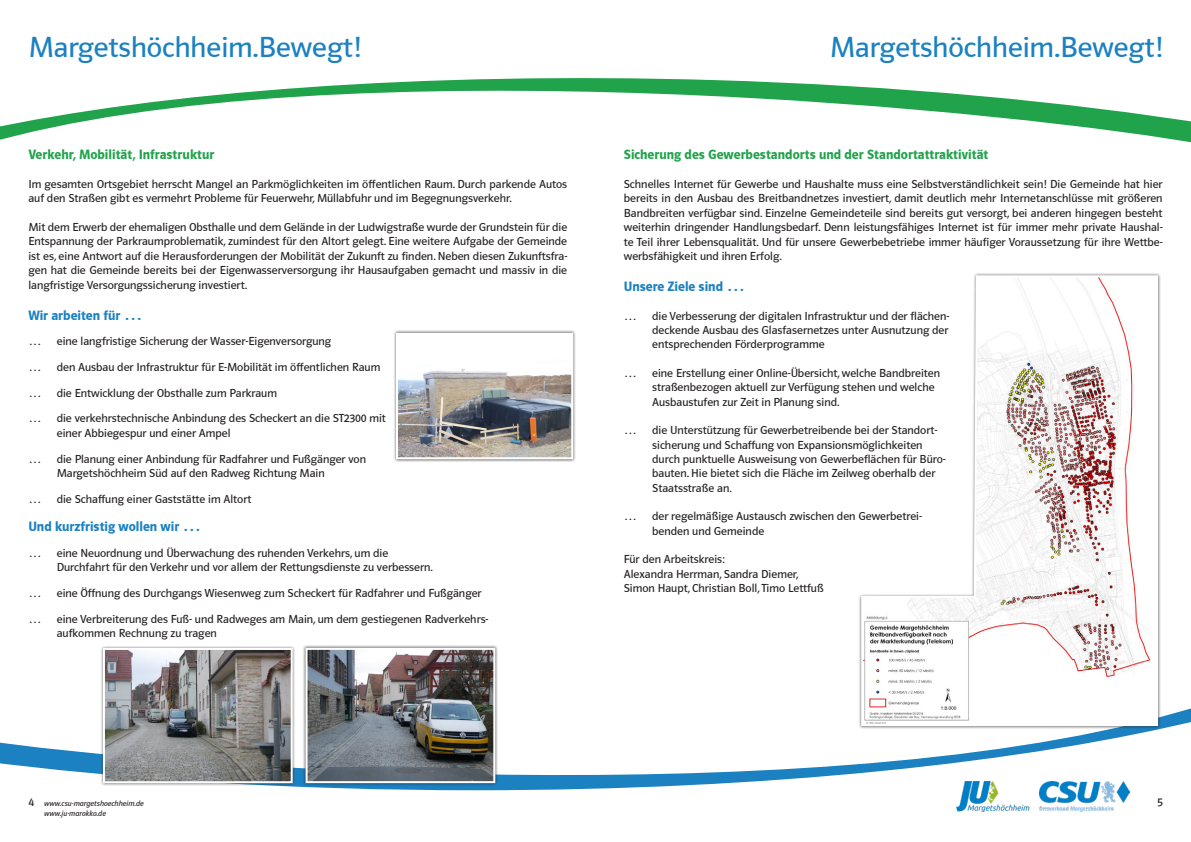
<style>
.page{position:relative;width:1191px;height:842px;background:#fff}
.page>*{position:absolute;margin:0;border:0;box-sizing:border-box;transform-origin:0 0}
.t1{font:30px "CSU Schrift 2000";color:#1b81c1}
.t2{font:700 14px "CSU Schrift 2000";color:#20a34b}
.t3{font:700 14px "CSU Schrift 2000";color:#1b81c1}
.t4{font:12px/14.4px "CSU Schrift 2000";color:#231f20}
.t5{font:italic 8px "CSU Schrift 2000";color:#231f20}
.s1{font-style:normal;font-size:12px}
</style>
<div class="page">
<svg style="left:0;top:718px;width:1191px;height:94px"></svg>
<svg style="left:0;top:130px;width:1191px;height:13px"></svg>
<svg style="left:0;top:78px;width:1191px;height:52px"></svg>
<img style="left:957px;top:781px;width:73px;height:31px">
<img style="left:1039px;top:782px;width:90px;height:29px">
<div style="left:393px;top:330px;width:183px;height:132px;background:#231f20;opacity:.75"></div>
<img style="left:399px;top:336px;width:171px;height:120px">
<div style="left:396px;top:333px;width:177px;height:126px;border:2px solid #fff"></div>
<div style="left:100px;top:645px;width:196px;height:141px;background:#231f20;opacity:.75"></div>
<img style="left:106px;top:651px;width:184px;height:129px">
<div style="left:103px;top:648px;width:190px;height:135px;border:2px solid #fff"></div>
<div style="left:302px;top:645px;width:196px;height:141px;background:#231f20;opacity:.75"></div>
<img style="left:308px;top:651px;width:184px;height:129px">
<div style="left:305px;top:648px;width:190px;height:135px;border:2px solid #fff"></div>
<svg style="left:860px;top:274px;width:299px;height:453px"></svg>
<h1 class="t1" style="left:28px;top:31px;width:334px">Margetshöchheim.Bewegt!</h1>
<h1 class="t1" style="left:830px;top:31px;width:334px">Margetshöchheim.Bewegt!</h1>
<p class="t2" style="left:28px;top:147px;width:188px">Verkehr, Mobilität, Infrastruktur</p>
<p class="t4" style="left:28px;top:177px;width:540px">Im gesamten Ortsgebiet herrscht Mangel an Parkmöglichkeiten im öffentlichen Raum. Durch parkende Autos auf den Straßen gibt es vermehrt Probleme für Feuerwehr, Müllabfuhr und im Begegnungsverkehr.</p>
<p class="t4" style="left:28px;top:220px;width:540px;text-align:justify">Mit dem Erwerb der ehemaligen Obsthalle und dem Gelände in der Ludwigstraße wurde der Grundstein für die Entspannung der Parkraumproblematik, zumindest für den Altort gelegt. Eine weitere Aufgabe der Gemeinde ist es, eine Antwort auf die Herausforderungen der Mobilität der Zukunft zu finden. Neben diesen Zukunftsfra&shy;gen hat die Gemeinde bereits bei der Eigenwasserversorgung ihr Hausaufgaben gemacht und massiv in die langfristige Versorgungssicherung investiert.</p>
<p class="t3" style="left:28px;top:307px;width:115px">Wir arbeiten für …</p>
<p class="t4" style="left:28px;top:334px;width:14px">…</p>
<p class="t4" style="left:57px;top:334px;width:276px">eine langfristige Sicherung der Wasser-Eigenversorgung</p>
<p class="t4" style="left:28px;top:360px;width:14px">…</p>
<p class="t4" style="left:57px;top:360px;width:325px">den Ausbau der Infrastruktur für E-Mobilität im öffentlichen Raum</p>
<p class="t4" style="left:28px;top:386px;width:14px">…</p>
<p class="t4" style="left:57px;top:386px;width:222px">die Entwicklung der Obsthalle zum Parkraum</p>
<p class="t4" style="left:28px;top:411px;width:14px">…</p>
<p class="t4" style="left:57px;top:411px;width:331px">die verkehrstechnische Anbindung des Scheckert an die ST2300 mit einer Abbiegespur und einer Ampel</p>
<p class="t4" style="left:28px;top:451px;width:14px">…</p>
<p class="t4" style="left:57px;top:451px;width:311px">die Planung einer Anbindung für Radfahrer und Fußgänger von<br>Margetshöchheim Süd auf den Radweg Richtung Main</p>
<p class="t4" style="left:28px;top:492px;width:14px">…</p>
<p class="t4" style="left:57px;top:492px;width:196px">die Schaffung einer Gaststätte im Altort</p>
<p class="t3" style="left:28px;top:519px;width:174px">Und kurzfristig wollen wir …</p>
<p class="t4" style="left:28px;top:545px;width:14px">…</p>
<p class="t4" style="left:57px;top:545px;width:377px">eine Neuordnung und Überwachung des ruhenden Verkehrs, um die<br>Durchfahrt für den Verkehr und vor allem der Rettungsdienste zu verbessern.</p>
<p class="t4" style="left:28px;top:586px;width:14px">…</p>
<p class="t4" style="left:57px;top:586px;width:426px">eine Öffnung des Durchgangs Wiesenweg zum Scheckert für Radfahrer und Fußgänger</p>
<p class="t4" style="left:28px;top:611px;width:14px">…</p>
<p class="t4" style="left:57px;top:611px;width:433px">eine Verbreiterung des Fuß- und Radweges am Main, um dem gestiegenen Radverkehrs&shy;aufkommen Rechnung zu tragen</p>
<p class="t2" style="left:624px;top:147px;width:366px">Sicherung des Gewerbestandorts und der Standortattraktivität</p>
<p class="t4" style="left:624px;top:177px;width:540px;text-align:justify">Schnelles Internet für Gewerbe und Haushalte muss eine Selbstverständlichkeit sein! Die Gemeinde hat hier bereits in den Ausbau des Breitbandnetzes investiert, damit deutlich mehr Internetanschlüsse mit größeren Bandbreiten verfügbar sind. Einzelne Gemeindeteile sind bereits gut versorgt, bei anderen hingegen besteht weiterhin dringender Handlungsbedarf. Denn leistungsfähiges Internet ist für immer mehr private Haushal&shy;te Teil ihrer Lebensqualität. Und für unsere Gewerbebetriebe immer häufiger Voraussetzung für ihre Wettbe&shy;werbsfähigkeit und ihren Erfolg.</p>
<p class="t3" style="left:624px;top:279px;width:122px">Unsere Ziele sind …</p>
<p class="t4" style="left:624px;top:308px;width:14px">…</p>
<p class="t4" style="left:652px;top:308px;width:299px;text-align:justify">die Verbesserung der digitalen Infrastruktur und der flächen&shy;deckende Ausbau des Glasfasernetzes unter Ausnutzung der entsprechenden Förderprogramme</p>
<p class="t4" style="left:624px;top:366px;width:14px">…</p>
<p class="t4" style="left:652px;top:366px;width:289px">eine Erstellung einer Online-Übersicht, welche Bandbreiten straßenbezogen aktuell zur Verfügung stehen und welche<br>Ausbaustufen zur Zeit in Planung sind.</p>
<p class="t4" style="left:624px;top:423px;width:14px">…</p>
<p class="t4" style="left:652px;top:423px;width:295px">die Unterstützung für Gewerbetreibende bei der Standort&shy;sicherung und Schaffung von Expansionsmöglichkeiten durch punktuelle Ausweisung von Gewerbeflächen für Büro&shy;bauten. Hie bietet sich die Fläche im Zeilweg oberhalb der Staatsstraße an.</p>
<p class="t4" style="left:624px;top:509px;width:14px">…</p>
<p class="t4" style="left:652px;top:509px;width:271px">der regelmäßige Austausch zwischen den Gewerbetrei&shy;benden und Gemeinde</p>
<p class="t4" style="left:624px;top:552px;width:201px">Für den Arbeitskreis:<br>Alexandra Herrman, Sandra Diemer,<br>Simon Haupt, Christian Boll, Timo Lettfuß</p>
<p class="t5" style="left:28px;top:799px;width:117px"><span class="s1">4</span> www.csu-margetshoechheim.de</p>
<p class="t4" style="left:1157px;top:795px;width:7px">5</p>
<p class="t5" style="left:44px;top:809px;width:63px">www.ju-marokko.de</p>
</div>
